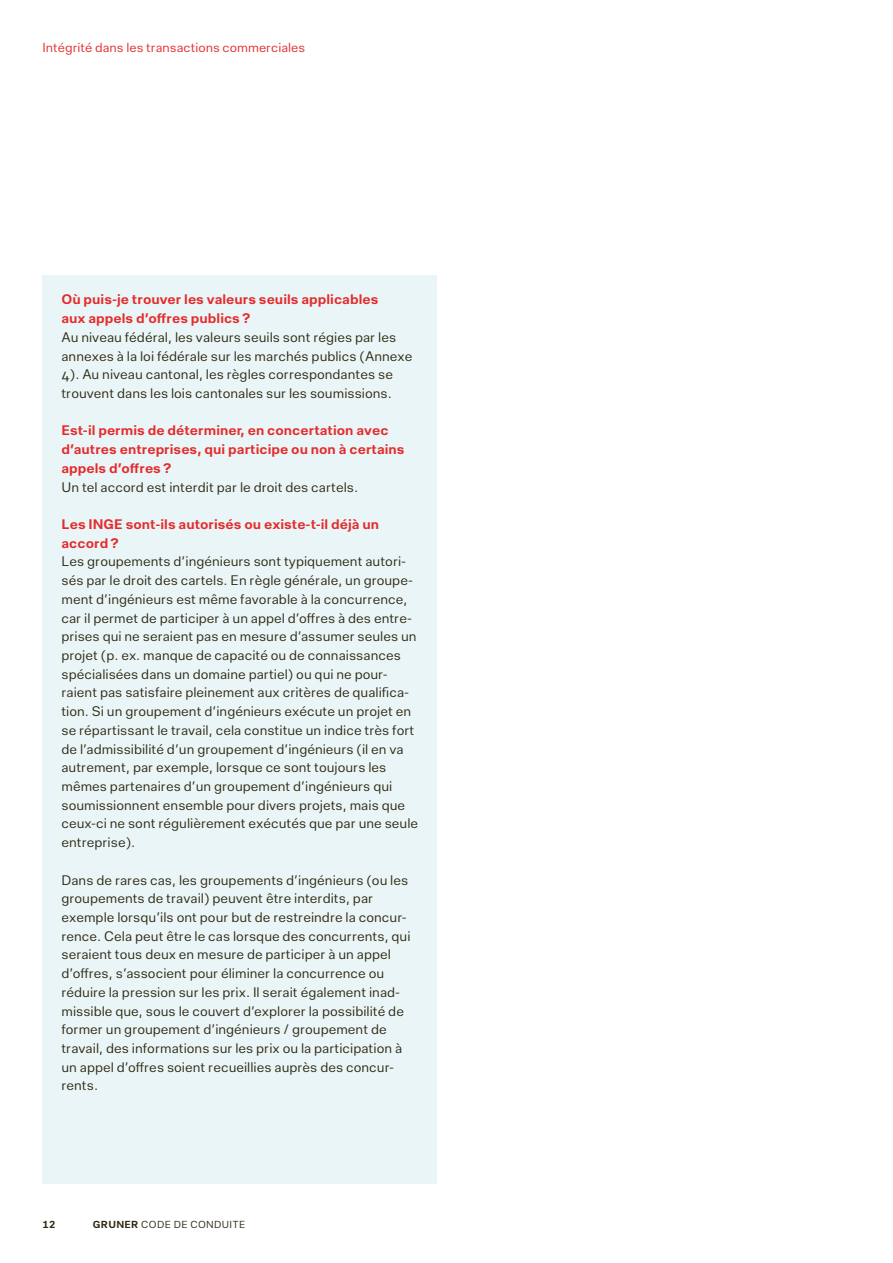
<style>
.page{position:relative;width:893px;height:1263px;background:#fff}
.page>*{position:absolute;margin:0;border:0;box-sizing:border-box;transform-origin:0 0}
.t1{font:14.25px/18.8px "Elite Grotesk Text";color:#2f2912}
.t2{font:700 14.25px/18.8px "Elite Grotesk Text";color:#e42b2b}
.t3{font:13.5px "Elite Grotesk Text";color:#e42b2b}
.t4{font:10.5px "Elite Grotesk Text";letter-spacing:.03em;color:#2f2912}
.t5{font:700 10.5px "Elite Grotesk Text";color:#2f2912}
.s1{font-weight:700}
</style>
<div class="page">
<div style="left:43px;top:276px;width:394px;height:908px;background:#eaf5f7"></div>
<p class="t3" style="left:43px;top:40px;width:264px">Intégrité dans les transactions commerciales</p>
<p class="t2" style="left:61px;top:290px;width:318px">Où puis-je trouver les valeurs seuils applicables aux appels d’offres publics?</p>
<p class="t1" style="left:61px;top:328px;width:352px">Au niveau fédéral, les valeurs seuils sont régies par les annexes à la loi fédérale sur les marchés publics (Annexe 4). Au niveau cantonal, les règles correspondantes se trouvent dans les lois cantonales sur les soumissions.</p>
<p class="t2" style="left:61px;top:421px;width:345px">Est-il permis de déterminer, en concertation avec d’autres entreprises, qui participe ou non à certains appels d’offres?</p>
<p class="t1" style="left:61px;top:478px;width:298px">Un tel accord est interdit par le droit des cartels.</p>
<p class="t2" style="left:61px;top:515px;width:319px">Les INGE sont-ils autorisés ou existe-t-il déjà un accord?</p>
<p class="t1" style="left:61px;top:553px;width:358px">Les groupements d’ingénieurs sont typiquement autori&shy;sés par le droit des cartels. En règle générale, un groupe&shy;ment d’ingénieurs est même favorable à la concurrence, car il permet de participer à un appel d’offres à des entre&shy;prises qui ne seraient pas en mesure d’assumer seules un projet (p. ex. manque de capacité ou de connaissances spécialisées dans un domaine partiel) ou qui ne pour&shy;raient pas satisfaire pleinement aux critères de qualifica&shy;tion. Si un groupement d’ingénieurs exécute un projet en se répartissant le travail, cela constitue un indice très fort de l’admissibilité d’un groupement d’ingénieurs (il en va autrement, par exemple, lorsque ce sont toujours les mêmes partenaires d’un groupement d’ingénieurs qui soumissionnent ensemble pour divers projets, mais que ceux-ci ne sont régulièrement exécutés que par une seule entreprise).</p>
<p class="t1" style="left:61px;top:871px;width:351px">Dans de rares cas, les groupements d’ingénieurs (ou les groupements de travail) peuvent être interdits, par exemple lorsqu’ils ont pour but de restreindre la concur&shy;rence. Cela peut être le cas lorsque des concurrents, qui seraient tous deux en mesure de participer à un appel d’offres, s’associent pour éliminer la concurrence ou réduire la pression sur les prix. Il serait également inad&shy;missible que, sous le couvert d’explorer la possibilité de former un groupement d’ingénieurs / groupement de travail, des informations sur les prix ou la participation à un appel d’offres soient recueillies auprès des concur&shy;rents.</p>
<p class="t5" style="left:43px;top:1219px;width:15px">12</p>
<p class="t4" style="left:93px;top:1219px;width:154px"><span class="s1">GRUNER</span> CODE DE CONDUITE</p>
</div>
